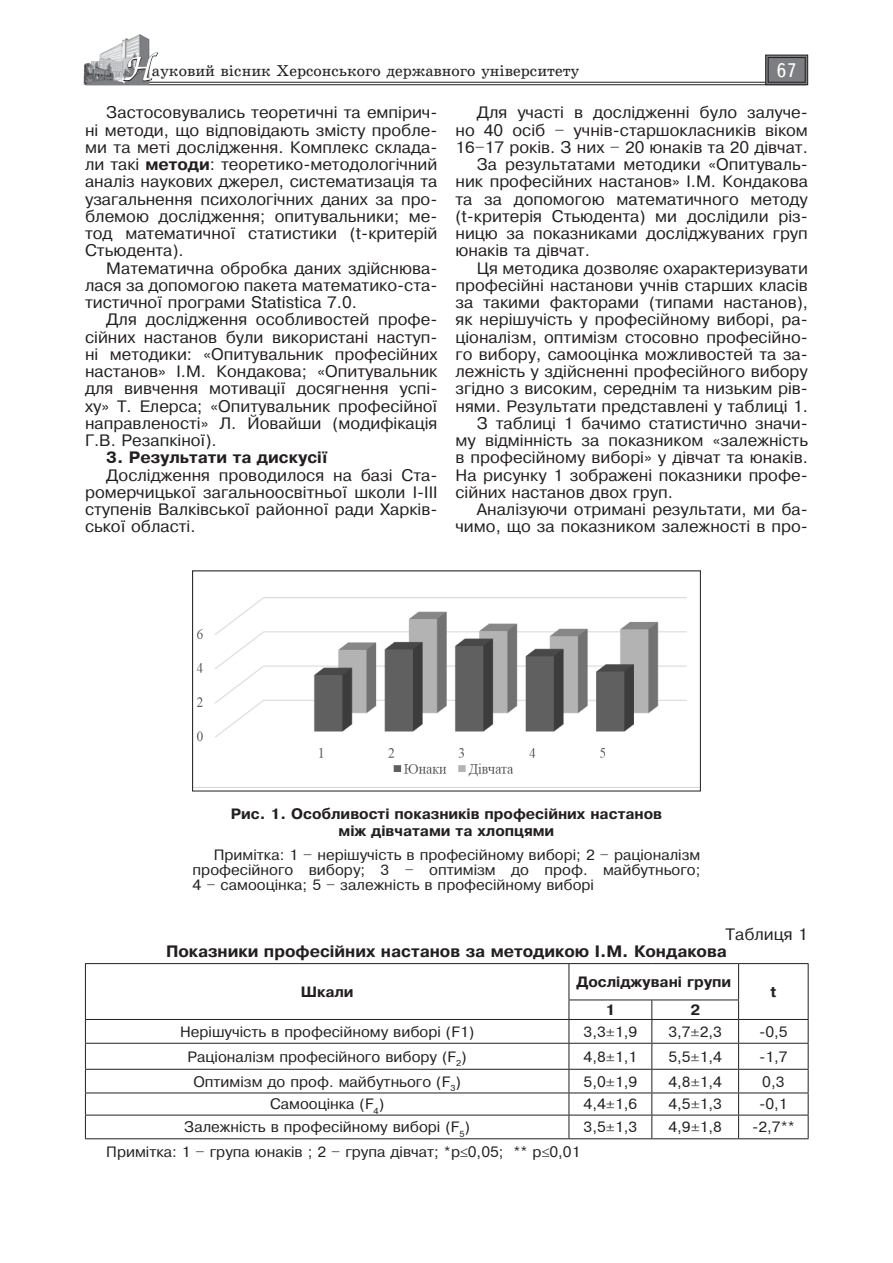
<style>
.page{position:relative;width:893px;height:1263px;background:#fff}
.page>*{position:absolute;margin:0;border:0;box-sizing:border-box;transform-origin:0 0}
.t1{font:19.5px "Ukrainian Text";color:#fff}
.Текст_основной_G{font:15.75px/17.2px "Ukrainian Pragmatica";color:#231f20;text-align:justify}
.таблица_подпись{font:700 15.75px "Ukrainian Pragmatica";color:#231f20}
.t2{font:15.75px "Ukrainian School";color:#231f20}
.Текст_основной_G-2{font:700 15.75px "Ukrainian Pragmatica";color:#231f20}
.Таблица_в_журнале{font:14.25px "Ukrainian Pragmatica";color:#231f20}
.сноска_под_таблицей{font:14.25px/15px "Ukrainian Pragmatica";color:#231f20;text-align:justify}
.Рисунок_подпись{font:700 14.25px/17.2px "Ukrainian Pragmatica";color:#231f20;text-align:center}
.Таблица_в_журнале-2{font:700 14.25px "Ukrainian Pragmatica";color:#231f20}
.s1{font-family:"Zapf Chancer";font-size:30px;color:#fff}
.s2{font-weight:700}
</style>
<div class="page">
<hr style="left:85px;top:82px;width:722px;height:1px;background:#231f20">
<hr style="left:85px;top:84px;width:722px;height:1px;background:#231f20">
<img style="left:84px;top:34px;width:66px;height:50px">
<svg style="left:123px;top:52px;width:36px;height:30px"></svg>
<svg style="left:765px;top:55px;width:43px;height:30px"></svg>
<div style="left:768px;top:57px;width:37px;height:25px;border:1px solid #231f20"></div>
<hr style="left:85px;top:963px;width:484px;height:1px;background:#231f20">
<hr style="left:569px;top:963px;width:83px;height:1px;background:#231f20">
<hr style="left:652px;top:963px;width:87px;height:1px;background:#231f20">
<hr style="left:739px;top:963px;width:69px;height:1px;background:#231f20">
<hr style="left:569px;top:999px;width:83px;height:1px;background:#231f20">
<hr style="left:652px;top:999px;width:87px;height:1px;background:#231f20">
<hr style="left:85px;top:1019px;width:484px;height:1px;background:#231f20">
<hr style="left:569px;top:1019px;width:83px;height:1px;background:#231f20">
<hr style="left:652px;top:1019px;width:87px;height:1px;background:#231f20">
<hr style="left:739px;top:1019px;width:69px;height:1px;background:#231f20">
<hr style="left:85px;top:1043px;width:484px;height:1px;background:#231f20">
<hr style="left:569px;top:1043px;width:83px;height:1px;background:#231f20">
<hr style="left:652px;top:1043px;width:87px;height:1px;background:#231f20">
<hr style="left:739px;top:1043px;width:69px;height:1px;background:#231f20">
<hr style="left:85px;top:1069px;width:484px;height:1px;background:#231f20">
<hr style="left:569px;top:1069px;width:83px;height:1px;background:#231f20">
<hr style="left:652px;top:1069px;width:87px;height:1px;background:#231f20">
<hr style="left:739px;top:1069px;width:69px;height:1px;background:#231f20">
<hr style="left:85px;top:1092px;width:484px;height:1px;background:#231f20">
<hr style="left:569px;top:1092px;width:83px;height:1px;background:#231f20">
<hr style="left:652px;top:1092px;width:87px;height:1px;background:#231f20">
<hr style="left:739px;top:1092px;width:69px;height:1px;background:#231f20">
<hr style="left:85px;top:1115px;width:484px;height:1px;background:#231f20">
<hr style="left:569px;top:1115px;width:83px;height:1px;background:#231f20">
<hr style="left:652px;top:1115px;width:87px;height:1px;background:#231f20">
<hr style="left:739px;top:1115px;width:69px;height:1px;background:#231f20">
<hr style="left:85px;top:1138px;width:484px;height:1px;background:#231f20">
<hr style="left:569px;top:1138px;width:83px;height:1px;background:#231f20">
<hr style="left:652px;top:1138px;width:87px;height:1px;background:#231f20">
<hr style="left:739px;top:1138px;width:69px;height:1px;background:#231f20">
<hr style="left:85px;top:964px;width:1px;height:36px;background:#231f20">
<svg style="left:85px;top:1000px;width:1px;height:138px"></svg>
<hr style="left:569px;top:964px;width:1px;height:35px;background:#231f20">
<hr style="left:738px;top:964px;width:1px;height:35px;background:#231f20">
<hr style="left:808px;top:964px;width:1px;height:36px;background:#231f20">
<svg style="left:569px;top:1000px;width:1px;height:138px"></svg>
<svg style="left:651px;top:1000px;width:1px;height:138px"></svg>
<svg style="left:738px;top:1000px;width:1px;height:138px"></svg>
<svg style="left:808px;top:1000px;width:1px;height:138px"></svg>
<img style="left:194px;top:597px;width:505px;height:191px">
<div style="left:192px;top:570px;width:509px;height:221px;border:1px solid #231f20"></div>
<p class="t2" style="left:124px;top:62px;width:457px"><span class="s1">Н</span>ауковий вісник Херсонського державного університету</p>
<p class="t1" style="left:776px;top:60px;width:22px">67</p>
<p class="Текст_основной_G" style="left:85px;top:104px;width:354px;text-indent:21px">Застосовувались теоретичні та емпірич&shy;ні методи, що відповідають змісту пробле&shy;ми та меті дослідження. Комплекс склада&shy;ли такі <span class="s2">методи</span>: теоретико-методологічний аналіз наукових джерел, систематизація та узагальнення психологічних даних за про&shy;блемою дослідження; опитувальники; ме&shy;тод математичної статистики (t-критерій Стьюдента).</p>
<p class="Текст_основной_G" style="left:85px;top:259px;width:354px;text-indent:21px">Математична обробка даних здійснюва&shy;лася за допомогою пакета математико-ста&shy;тистичної програми Statistica 7.0.</p>
<p class="Текст_основной_G" style="left:85px;top:311px;width:354px;text-indent:21px">Для дослідження особливостей профе&shy;сійних настанов були використані наступ&shy;ні методики: «Опитувальник професійних настанов» І.М. Кондакова; «Опитувальник для вивчення мотивації досягнення успі&shy;ху» Т. Елерса; «Опитувальник професійної направленості» Л. Йовайши (модифікація Г.В. Резапкіної).</p>
<p class="Текст_основной_G-2" style="left:106px;top:449px;width:223px">3. Результати та дискусії</p>
<p class="Текст_основной_G" style="left:85px;top:466px;width:354px;text-indent:21px">Дослідження проводилося на базі Ста&shy;ромерчицької загальноосвітньої школи І-ІІІ ступенів Валківської районної ради Харків&shy;ської області.</p>
<p class="Текст_основной_G" style="left:455px;top:104px;width:354px;text-indent:21px">Для участі в дослідженні було залуче&shy;но 40 осіб – учнів-старшокласників віком 16–17 років. З них – 20 юнаків та 20 дівчат.</p>
<p class="Текст_основной_G" style="left:455px;top:156px;width:354px;text-indent:21px">За результатами методики «Опитуваль&shy;ник професійних настанов» І.М. Кондакова та за допомогою математичного методу (t-критерія Стьюдента) ми дослідили різ&shy;ницю за показниками досліджуваних груп юнаків та дівчат.</p>
<p class="Текст_основной_G" style="left:455px;top:259px;width:354px;text-indent:21px">Ця методика дозволяє охарактеризувати професійні настанови учнів старших класів за такими факторами (типами настанов), як нерішучість у професійному виборі, ра&shy;ціоналізм, оптимізм стосовно професійно&shy;го вибору, самооцінка можливостей та за&shy;лежність у здійсненні професійного вибору згідно з високим, середнім та низьким рів&shy;нями. Результати представлені у таблиці 1.</p>
<p class="Текст_основной_G" style="left:455px;top:414px;width:354px;text-indent:21px">З таблиці 1 бачимо статистично значи&shy;му відмінність за показником «залежність в професійному виборі» у дівчат та юнаків.<br>На рисунку 1 зображені показники профе&shy;сійних настанов двох груп.</p>
<p class="Текст_основной_G" style="left:455px;top:501px;width:354px;text-align:right">Аналізуючи отримані результати, ми ба&shy;чимо, що за показником залежності в про-</p>
<p class="Рисунок_подпись" style="left:231px;top:805px;width:433px">Рис. 1. Особливості показників професійних настанов між дівчатами та хлопцями</p>
<p class="сноска_под_таблицей" style="left:193px;top:847px;width:509px;text-indent:21px">Примітка: 1 – нерішучість в професійному виборі; 2 – раціоналізм професійного вибору; 3 – оптимізм до проф. майбутнього; 4 – самооцінка; 5 – залежність в професійному виборі</p>
<p class="Текст_основной_G" style="left:725px;top:925px;width:84px">Таблиця 1</p>
<p class="таблица_подпись" style="left:166px;top:942px;width:562px">Показники професійних настанов за методикою І.М. Кондакова</p>
<p class="Таблица_в_журнале-2" style="left:301px;top:984px;width:54px">Шкали</p>
<p class="Таблица_в_журнале-2" style="left:576px;top:974px;width:156px">Досліджувані групи</p>
<p class="Таблица_в_журнале-2" style="left:770px;top:984px;width:7px">t</p>
<p class="Таблица_в_журнале-2" style="left:605px;top:1002px;width:11px">1</p>
<p class="Таблица_в_журнале-2" style="left:690px;top:1002px;width:11px">2</p>
<p class="Таблица_в_журнале" style="left:180px;top:1024px;width:296px">Нерішучість в професійному виборі (F1)</p>
<p class="Таблица_в_журнале" style="left:584px;top:1024px;width:55px">3,3±1,9</p>
<p class="Таблица_в_журнале" style="left:668px;top:1024px;width:55px">3,7±2,3</p>
<p class="Таблица_в_журнале" style="left:759px;top:1024px;width:30px">-0,5</p>
<p class="Таблица_в_журнале" style="left:188px;top:1048px;width:281px">Раціоналізм професійного вибору (F<sub>2</sub>)</p>
<p class="Таблица_в_журнале" style="left:584px;top:1049px;width:55px">4,8±1,1</p>
<p class="Таблица_в_журнале" style="left:668px;top:1049px;width:55px">5,5±1,4</p>
<p class="Таблица_в_журнале" style="left:759px;top:1049px;width:30px">-1,7</p>
<p class="Таблица_в_журнале" style="left:193px;top:1073px;width:269px">Оптимізм до проф. майбутнього (F<sub>3</sub>)</p>
<p class="Таблица_в_журнале" style="left:584px;top:1073px;width:55px">5,0±1,9</p>
<p class="Таблица_в_журнале" style="left:668px;top:1073px;width:55px">4,8±1,4</p>
<p class="Таблица_в_журнале" style="left:762px;top:1073px;width:24px">0,3</p>
<p class="Таблица_в_журнале" style="left:270px;top:1096px;width:116px">Самооцінка (F<sub>4</sub>)</p>
<p class="Таблица_в_журнале" style="left:583px;top:1096px;width:55px">4,4±1,6</p>
<p class="Таблица_в_журнале" style="left:668px;top:1096px;width:55px">4,5±1,3</p>
<p class="Таблица_в_журнале" style="left:759px;top:1096px;width:30px">-0,1</p>
<p class="Таблица_в_журнале" style="left:184px;top:1119px;width:287px">Залежність в професійному виборі (F<sub>5</sub>)</p>
<p class="Таблица_в_журнале" style="left:584px;top:1119px;width:55px">3,5±1,3</p>
<p class="Таблица_в_журнале" style="left:668px;top:1119px;width:55px">4,9±1,8</p>
<p class="Таблица_в_журнале" style="left:752px;top:1119px;width:44px">-2,7**</p>
<p class="сноска_под_таблицей" style="left:106px;top:1144px;width:476px">Примітка: 1 – група юнаків ; 2 – група дівчат; *р≤0,05; ** р≤0,01</p>
</div>
